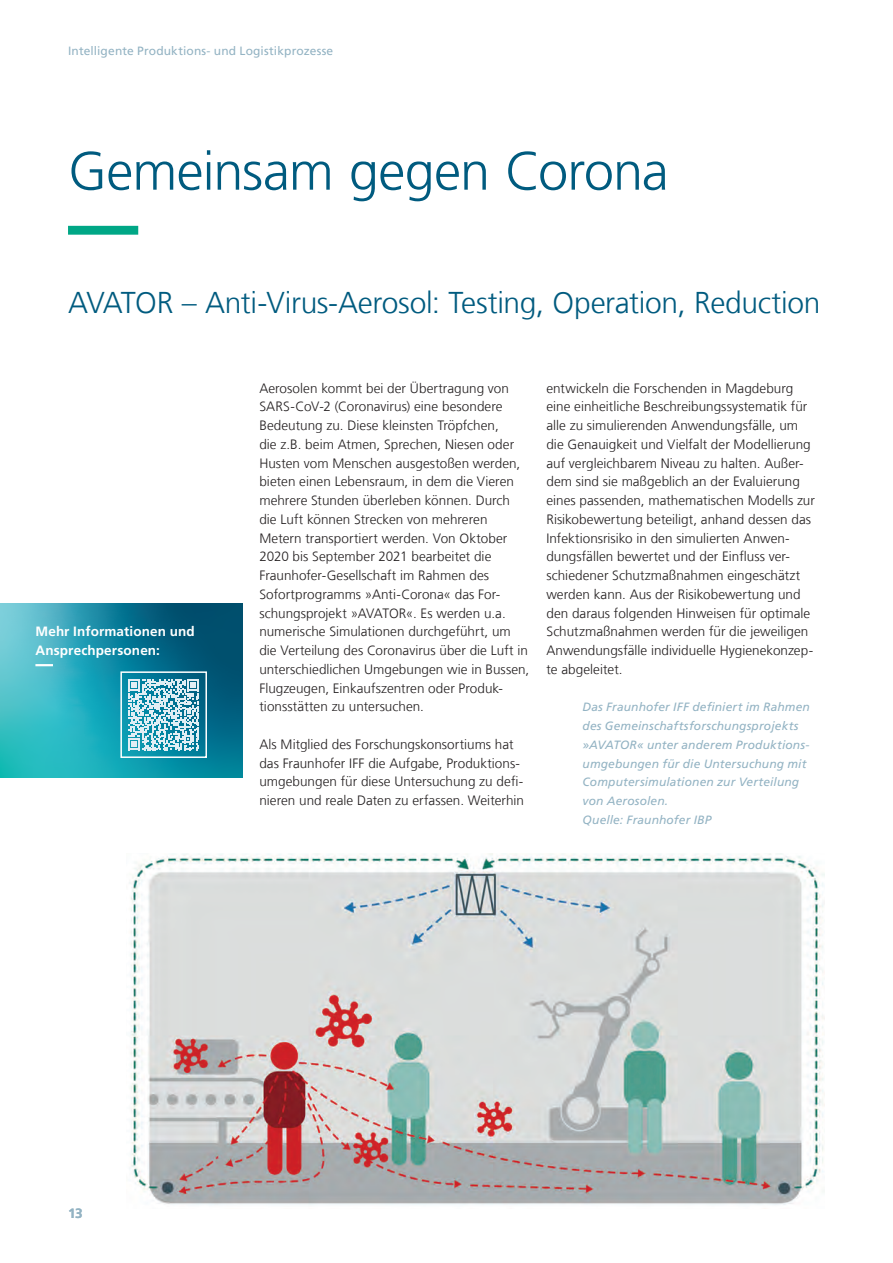
<style>
.page{position:relative;width:893px;height:1263px;background:#fff}
.page>*{position:absolute;margin:0;border:0;box-sizing:border-box;transform-origin:0 0}
.t1{font:300 54px "Frutiger LT Com";letter-spacing:-.015em;color:#005b7f}
.t2{font:300 30px "Frutiger LT Com";letter-spacing:-.01em;color:#005b7f}
.t3{font:300 13.5px/18.8px "Frutiger LT Com";letter-spacing:.005em;color:#231f20}
.t4{font:700 13.5px/18.8px "Frutiger LT Com";letter-spacing:.01em;color:#fff}
.t5{font:700 13.5px "Frutiger LT Com";color:#93b3c3}
.t6{font:italic 12px/18.8px "Frutiger LT Com";letter-spacing:.01em;color:#93b3c3}
.t7{font:12px "Frutiger LT Com";letter-spacing:.01em;color:#93b3c3}
</style>
<div class="page">
<img style="left:129px;top:853px;width:696px;height:352px">
<svg style="left:68px;top:226px;width:71px;height:9px"></svg>
<svg style="left:0;top:603px;width:242px;height:174px;background:#1e93a8"></svg>
<svg style="left:35px;top:664px;width:177px;height:2px"></svg>
<svg style="left:128px;top:679px;width:71px;height:71px;background:#89c1d1"></svg>
<div style="left:120px;top:671px;width:87px;height:87px;border:2px solid #fff"></div>
<p class="t7" style="left:68px;top:44px;width:267px">Intelligente Produktions- und Logistikprozesse</p>
<h1 class="t1" style="left:68px;top:140px;width:602px">Gemeinsam gegen Corona</h1>
<h2 class="t2" style="left:68px;top:285px;width:754px">AVATOR – Anti-Virus-Aerosol: Testing, Operation, Reduction</h2>
<p class="t4" style="left:35px;top:622px;width:161px">Mehr Informationen und<br>Ansprechpersonen:</p>
<p class="t3" style="left:259px;top:379px;width:271px">Aerosolen kommt bei der Übertragung von SARS-CoV-2 (Coronavirus) eine besondere Bedeutung zu. Diese kleinsten Tröpfchen,<br>die z.B. beim Atmen, Sprechen, Niesen oder Husten vom Menschen ausgestoßen werden, bieten einen Lebensraum, in dem die Vieren mehrere Stunden überleben können. Durch die Luft können Strecken von mehreren Metern transportiert werden. Von Oktober 2020 bis September 2021 bearbeitet die Fraunhofer-Gesellschaft im Rahmen des Sofortprogramms »Anti-Corona« das For&shy;schungsprojekt »AVATOR«. Es werden u.a. numerische Simulationen durchgeführt, um die Verteilung des Coronavirus über die Luft in unterschiedlichen Umgebungen wie in Bussen, Flugzeugen, Einkaufszentren oder Produk&shy;tionsstätten zu untersuchen.</p>
<p class="t3" style="left:259px;top:735px;width:266px">Als Mitglied des Forschungskonsortiums hat das Fraunhofer IFF die Aufgabe, Produktions&shy;umgebungen für diese Untersuchung zu defi&shy;nieren und reale Daten zu erfassen. Weiterhin</p>
<p class="t3" style="left:546px;top:379px;width:270px">entwickeln die Forschenden in Magdeburg eine einheitliche Beschreibungssystematik für alle zu simulierenden Anwendungsfälle, um die Genauigkeit und Vielfalt der Modellierung auf vergleichbarem Niveau zu halten. Außer&shy;dem sind sie maßgeblich an der Evaluierung eines passenden, mathematischen Modells zur Risikobewertung beteiligt, anhand dessen das Infektionsrisiko in den simulierten Anwen&shy;dungsfällen bewertet und der Einfluss ver&shy;schiedener Schutzmaßnahmen eingeschätzt werden kann. Aus der Risikobewertung und den daraus folgenden Hinweisen für optimale Schutzmaßnahmen werden für die jeweiligen Anwendungsfälle individuelle Hygienekonzep&shy;te abgeleitet.</p>
<p class="t6" style="left:583px;top:698px;width:229px">Das Fraunhofer IFF definiert im Rahmen des Gemeinschaftsforschungsprojekts »AVATOR« unter anderem Produktions&shy;umgebungen für die Untersuchung mit Computersimulationen zur Verteilung von Aerosolen.<br>Quelle: Fraunhofer IBP</p>
<p class="t5" style="left:68px;top:1205px;width:16px">13</p>
</div>
